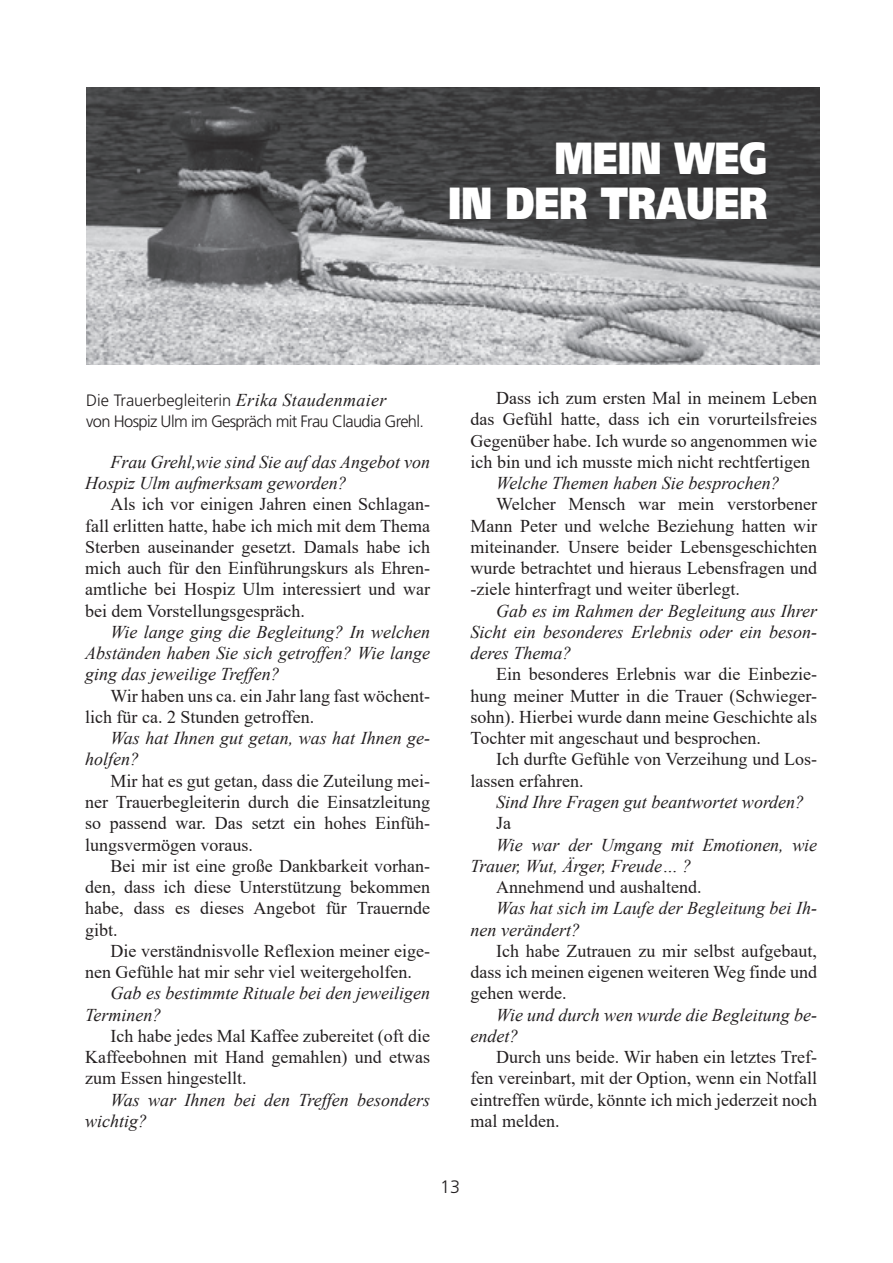
<style>
.page{position:relative;width:893px;height:1263px;background:#fff}
.page>*{position:absolute;margin:0;border:0;box-sizing:border-box;transform-origin:0 0}
.t1{font:900 45px/44.2px "Frutiger";color:#fff;text-align:right;scale:.8 1}
.t2{font:18px/21.3px "Times New Roman";color:#231f20;text-align:justify}
.t3{font:italic 18px/21.3px "Times New Roman";color:#231f20}
.t4{font:300 18px "Frutiger";color:#231f20}
.t5{font:300 16.5px/21px "Frutiger";letter-spacing:-.04em;color:#231f20}
.s1{font-family:"Times New Roman";font-weight:400;font-style:italic;font-size:18px}
</style>
<div class="page">
<img style="left:86px;top:88px;width:733px;height:276px">
<h1 class="t1" style="left:448px;top:136px;width:401px">MEIN WEG<br>IN DER TRAUER</h1>
<p class="t5" style="left:86px;top:389px;width:339px">Die Trauerbegleiterin <span class="s1">Erika Staudenmaier<br></span>von Hospiz Ulm im Gespräch mit Frau Claudia Grehl.</p>
<p class="t3" style="left:85px;top:451px;width:347px;text-indent:26px">Frau Grehl,wie sind Sie auf das Angebot von<br>Hospiz Ulm aufmerksam geworden?</p>
<p class="t2" style="left:85px;top:493px;width:347px;text-indent:26px">Als ich vor einigen Jahren einen Schlagan&shy;fall erlitten hatte, habe ich mich mit dem Thema Sterben auseinander gesetzt. Damals habe ich mich auch für den Einführungskurs als Ehren&shy;amtliche bei Hospiz Ulm interessiert und war bei dem Vorstellungsgespräch.</p>
<p class="t3" style="left:85px;top:621px;width:347px;text-align:justify;text-indent:26px">Wie lange ging die Begleitung? In welchen Abständen haben Sie sich getroffen? Wie lange ging das jeweilige Treffen?</p>
<p class="t2" style="left:85px;top:684px;width:347px;text-indent:26px">Wir haben uns ca. ein Jahr lang fast wöchent&shy;lich für ca. 2 Stunden getroffen.</p>
<p class="t3" style="left:85px;top:727px;width:347px;text-indent:26px">Was hat Ihnen gut getan, was hat Ihnen ge&shy;holfen?</p>
<p class="t2" style="left:85px;top:769px;width:347px;text-indent:26px">Mir hat es gut getan, dass die Zuteilung mei&shy;ner Trauerbegleiterin durch die Einsatzleitung so passend war. Das setzt ein hohes Einfüh&shy;lungsvermögen voraus.</p>
<p class="t2" style="left:85px;top:854px;width:347px;text-indent:26px">Bei mir ist eine große Dankbarkeit vorhan&shy;den, dass ich diese Unterstützung bekommen habe, dass es dieses Angebot für Trauernde gibt.</p>
<p class="t2" style="left:85px;top:939px;width:347px;text-indent:26px">Die verständnisvolle Reflexion meiner eige&shy;nen Gefühle hat mir sehr viel weitergeholfen.</p>
<p class="t3" style="left:85px;top:982px;width:347px;text-indent:26px">Gab es bestimmte Rituale bei den jeweiligen<br>Terminen?</p>
<p class="t2" style="left:85px;top:1024px;width:347px;text-indent:26px">Ich habe jedes Mal Kaffee zubereitet (oft die Kaffeebohnen mit Hand gemahlen) und etwas zum Essen hingestellt.</p>
<p class="t3" style="left:85px;top:1088px;width:347px;text-indent:26px">Was war Ihnen bei den Treffen besonders wichtig?</p>
<p class="t2" style="left:471px;top:387px;width:348px;text-indent:26px">Dass ich zum ersten Mal in meinem Leben das Gefühl hatte, dass ich ein vorurteilsfreies Gegenüber habe. Ich wurde so angenommen wie ich bin und ich musste mich nicht rechtfertigen</p>
<p class="t3" style="left:496px;top:472px;width:285px">Welche Themen haben Sie besprochen?</p>
<p class="t2" style="left:471px;top:493px;width:348px;text-indent:26px">Welcher Mensch war mein verstorbener Mann Peter und welche Beziehung hatten wir miteinander. Unsere beider Lebensgeschichten wurde betrachtet und hieraus Lebensfragen und -ziele hinterfragt und weiter überlegt.</p>
<p class="t3" style="left:471px;top:599px;width:348px;text-align:justify;text-indent:26px">Gab es im Rahmen der Begleitung aus Ihrer Sicht ein besonderes Erlebnis oder ein beson&shy;deres Thema?</p>
<p class="t2" style="left:471px;top:663px;width:348px;text-indent:26px">Ein besonderes Erlebnis war die Einbezie&shy;hung meiner Mutter in die Trauer (Schwieger&shy;sohn). Hierbei wurde dann meine Geschichte als Tochter mit angeschaut und besprochen.</p>
<p class="t2" style="left:471px;top:748px;width:348px;text-indent:26px">Ich durfte Gefühle von Verzeihung und Los&shy;lassen erfahren.</p>
<p class="t3" style="left:496px;top:791px;width:310px">Sind Ihre Fragen gut beantwortet worden?</p>
<p class="t2" style="left:496px;top:812px;width:16px">Ja</p>
<p class="t3" style="left:471px;top:833px;width:348px;text-indent:26px">Wie war der Umgang mit Emotionen, wie<br>Trauer, Wut, Ärger, Freude… ?</p>
<p class="t2" style="left:496px;top:876px;width:207px">Annehmend und aushaltend.</p>
<p class="t3" style="left:471px;top:897px;width:348px;text-indent:26px">Was hat sich im Laufe der Begleitung bei Ih&shy;nen verändert?</p>
<p class="t2" style="left:471px;top:939px;width:348px;text-indent:26px">Ich habe Zutrauen zu mir selbst aufgebaut, dass ich meinen eigenen weiteren Weg finde und gehen werde.</p>
<p class="t3" style="left:471px;top:1003px;width:348px;text-indent:26px">Wie und durch wen wurde die Begleitung be&shy;endet?</p>
<p class="t2" style="left:471px;top:1046px;width:348px;text-indent:26px">Durch uns beide. Wir haben ein letztes Tref&shy;fen vereinbart, mit der Option, wenn ein Notfall eintreffen würde, könnte ich mich jederzeit noch mal melden.</p>
<p class="t4" style="left:440px;top:1176px;width:22px">1 3</p>
</div>
